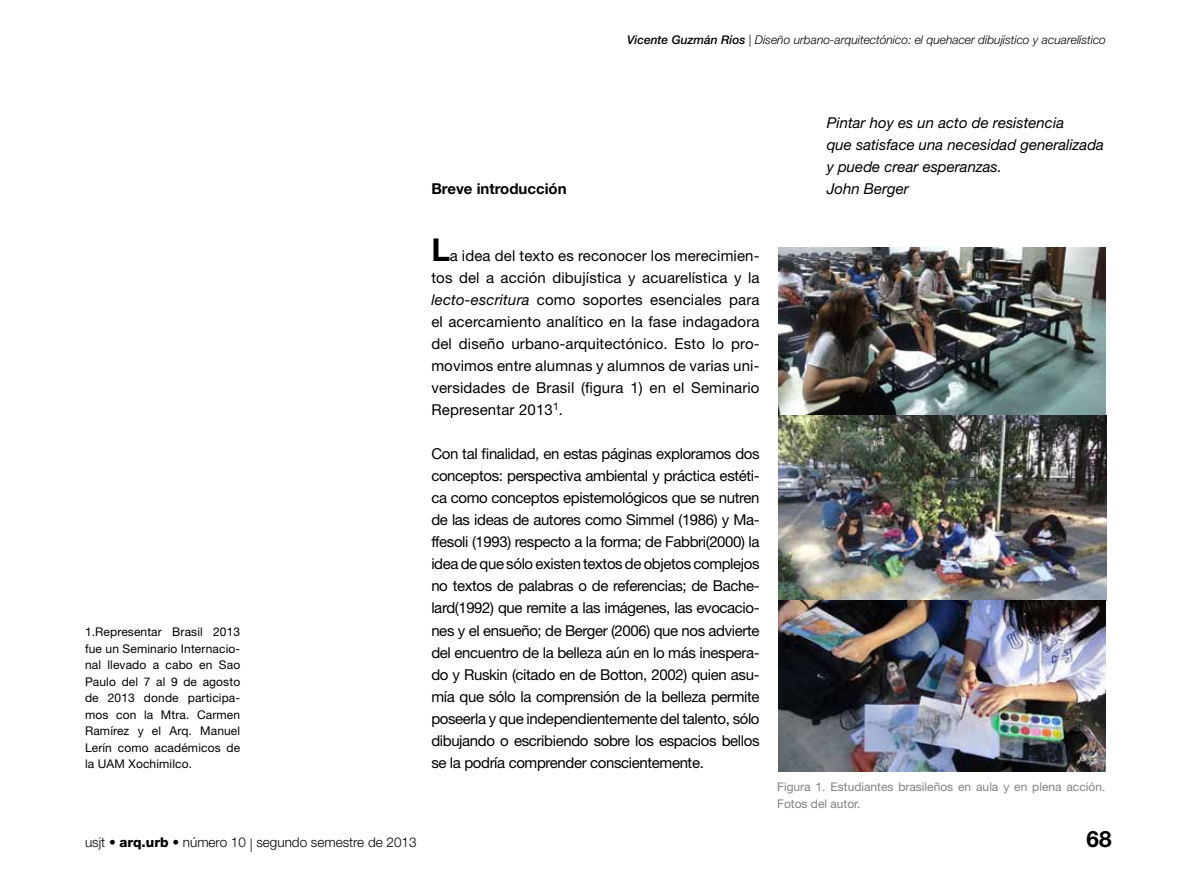
<style>
.page{position:relative;width:1191px;height:893px;background:#fff}
.page>*{position:absolute;margin:0;border:0;box-sizing:border-box;transform-origin:0 0}
.t1{font:700 22.5px "Helvetica Neue LT Std";color:#000}
.t2{font:15px/22px "Helvetica Neue LT Std";letter-spacing:-.015em;color:#000;text-align:justify}
.t3{font:italic 15px/22px "Helvetica Neue LT Std";color:#000}
.t4{font:700 15px "Helvetica Neue LT Std";color:#000}
.t5{font:300 13.5px "Helvetica Neue LT Std";color:#000}
.t6{font:12px/16.5px "Helvetica Neue LT Std";letter-spacing:.01em;color:#000;text-align:justify}
.t7{font:italic 300 12px "Helvetica Neue LT Std";color:#000}
.t8{font:12px/16.5px "Helvetica Neue LT Std";color:#808285}
.s1{font-weight:500}
.s2{font-weight:700;font-size:31.5px}
.s3{font-style:italic}
.s4{font-weight:800}
</style>
<div class="page">
<img style="left:778px;top:247px;width:328px;height:525px">
<p class="t7" style="left:627px;top:33px;width:480px"><span class="s1">Vicente Guzmán Ríos</span> | Diseño urbano-arquitectónico: el quehacer dibujístico y acuarelístico</p>
<p class="t3" style="left:826px;top:111px;width:279px">Pintar hoy es un acto de resistencia<br>que satisface una necesidad generalizada y puede crear esperanzas.</p>
<p class="t4" style="left:431px;top:179px;width:137px">Breve introducción</p>
<p class="t3" style="left:826px;top:177px;width:84px">John Berger</p>
<p class="t6" style="left:85px;top:623px;width:157px">1.Representar Brasil 2013 fue un Seminario Internacio&shy;nal llevado a cabo en Sao Paulo del 7 al 9 de agosto de 2013 donde participa&shy;mos con la Mtra. Carmen Ramírez y el Arq. Manuel Lerín como académicos de la UAM Xochimilco.</p>
<p class="t2" style="left:431px;top:244px;width:330px"><span class="s2">L</span>a idea del texto es reconocer los merecimien&shy;tos del a acción dibujística y acuarelística y la <span class="s3">lecto-escritura</span> como soportes esenciales para el acercamiento analítico en la fase indagadora del diseño urbano-arquitectónico. Esto lo pro&shy;movimos entre alumnas y alumnos de varias uni&shy;versidades de Brasil (figura 1) en el Seminario Representar 2013<sup>1</sup>.</p>
<p class="t2" style="left:431px;top:442px;width:330px">Con tal finalidad, en estas páginas exploramos dos conceptos: perspectiva ambiental y práctica estéti&shy;ca como conceptos epistemológicos que se nutren de las ideas de autores como Simmel (1986) y Ma&shy;ffesoli (1993) respecto a la forma; de Fabbri(2000) la idea de que sólo existen textos de objetos complejos no textos de palabras o de referencias; de Bache&shy;lard(1992) que remite a las imágenes, las evocacio&shy;nes y el ensueño; de Berger (2006) que nos advierte del encuentro de la belleza aún en lo más inespera&shy;do y Ruskin (citado en de Botton, 2002) quien asu&shy;mía que sólo la comprensión de la belleza permite poseerla y que independientemente del talento, sólo dibujando o escribiendo sobre los espacios bellos se la podría comprender conscientemente.</p>
<p class="t5" style="left:85px;top:834px;width:333px">usjt • <span class="s4">arq.urb</span> • número 10 | segundo semestre de 2013</p>
<p class="t8" style="left:777px;top:779px;width:330px">Figura 1. Estudiantes brasileños en aula y en plena acción.<br>Fotos del autor.</p>
<h1 class="t1" style="left:1086px;top:825px;width:27px">68</h1>
</div>
